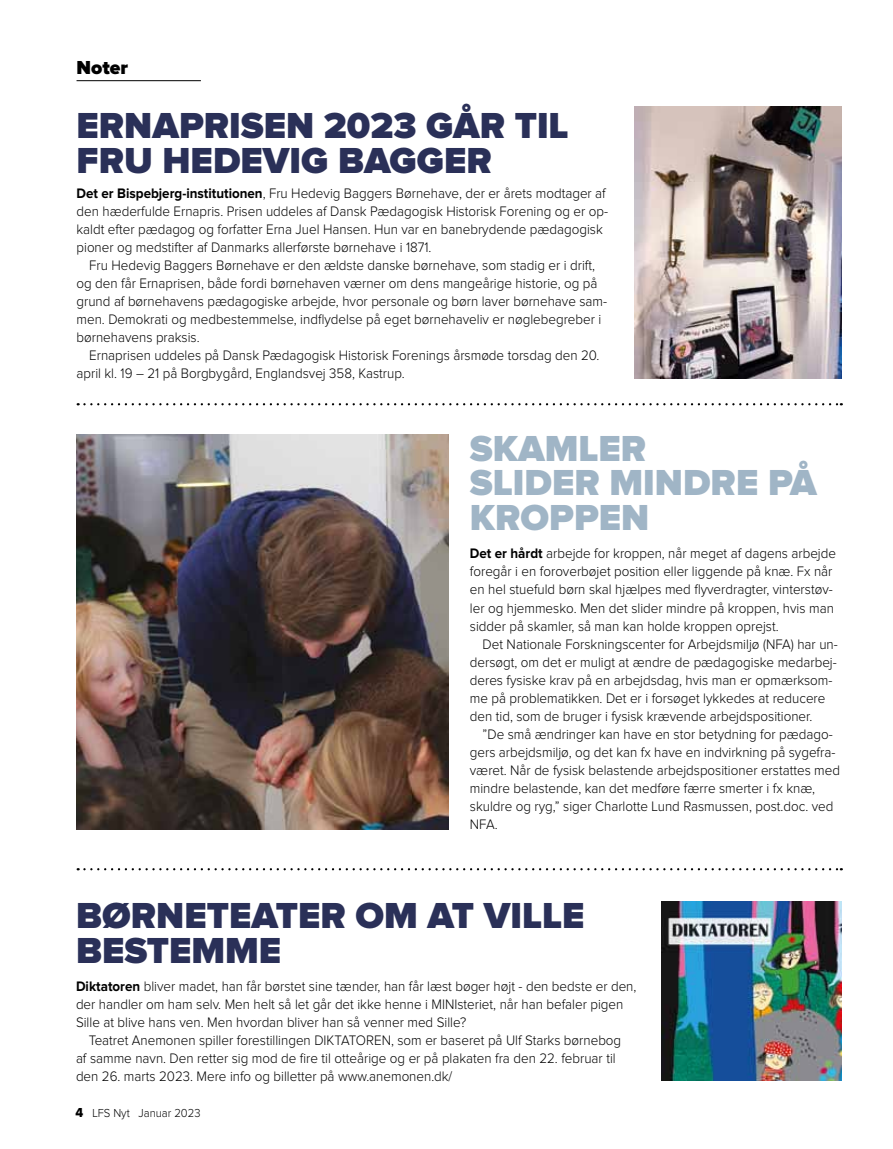
<style>
.page{position:relative;width:893px;height:1149px;background:#fff}
.page>*{position:absolute;margin:0;border:0;box-sizing:border-box;transform-origin:0 0}
.t1{font:900 37.5px/34.5px "Proxima Nova";color:#2a3058}
.t2{font:900 37.5px/34.5px "Proxima Nova";color:#a0b5c6}
.t3{font:900 19.5px "Proxima Nova";color:#000}
.t4{font:300 14.25px/18px "Proxima Nova";color:#000;scale:.94 1}
.t5{font:300 12px "Proxima Nova";color:#000;scale:.94 1}
.s1{font-weight:700}
.s2{font-family:"Proxima Nova Extrabld";font-weight:400;font-size:13.5px}
</style>
<div class="page">
<hr style="left:77px;top:80px;width:124px;height:1px;background:#000">
<img style="left:661px;top:901px;width:181px;height:179px">
<svg style="left:78px;top:868px;width:764px;height:2px"></svg>
<img style="left:635px;top:106px;width:207px;height:272px">
<svg style="left:78px;top:403px;width:764px;height:2px"></svg>
<img style="left:77px;top:434px;width:372px;height:395px">
<h2 class="t3" style="left:77px;top:58px;width:53px">NOTER</h2>
<h1 class="t1" style="left:77px;top:110px;width:494px">ERNAPRISEN 2023 GÅR TIL<br>FRU HEDEVIG BAGGER</h1>
<p class="t4" style="left:77px;top:185px;width:567px"><span class="s1">Det er Bispebjerg-institutionen</span>, Fru Hedevig Baggers Børnehave, der er årets modtager af den hæderfulde Ernapris. Prisen uddeles af Dansk Pædagogisk Historisk Forening og er op&shy;kaldt efter pædagog og forfatter Erna Juel Hansen. Hun var en banebrydende pædagogisk pioner og medstifter af Danmarks allerførste børnehave i 1871.</p>
<p class="t4" style="left:77px;top:257px;width:566px;text-indent:13px">Fru Hedevig Baggers Børnehave er den ældste danske børnehave, som stadig er i drift, og den får Ernaprisen, både fordi børnehaven værner om dens mangeårige historie, og på grund af børnehavens pædagogiske arbejde, hvor personale og børn laver børnehave sam&shy;men. Demokrati og medbestemmelse, indflydelse på eget børnehaveliv er nøglebegreber i børnehavens praksis.</p>
<p class="t4" style="left:77px;top:347px;width:558px;text-indent:13px">Ernaprisen uddeles på Dansk Pædagogisk Historisk Forenings årsmøde torsdag den 20. april kl. 19 – 21 på Borgbygård, Englandsvej 358, Kastrup.</p>
<h1 class="t2" style="left:470px;top:432px;width:348px">SKAMLER<br>SLIDER MINDRE PÅ<br>KROPPEN</h1>
<p class="t4" style="left:470px;top:545px;width:391px"><span class="s1">Det er hårdt</span> arbejde for kroppen, når meget af dagens arbejde foregår i en foroverbøjet position eller liggende på knæ. Fx når en hel stuefuld børn skal hjælpes med flyverdragter, vinterstøv&shy;ler og hjemmesko. Men det slider mindre på kroppen, hvis man sidder på skamler, så man kan holde kroppen oprejst.</p>
<p class="t4" style="left:470px;top:635px;width:393px;text-indent:13px">Det Nationale Forskningscenter for Arbejdsmiljø (NFA) har un&shy;dersøgt, om det er muligt at ændre de pædagogiske medarbej&shy;deres fysiske krav på en arbejdsdag, hvis man er opmærksom&shy;me på problematikken. Det er i forsøget lykkedes at reducere den tid, som de bruger i fysisk krævende arbejdspositioner.</p>
<p class="t4" style="left:470px;top:725px;width:395px;text-indent:13px">”De små ændringer kan have en stor betydning for pædago&shy;gers arbejdsmiljø, og det kan fx have en indvirkning på sygefra&shy;været. Når de fysisk belastende arbejdspositioner erstattes med mindre belastende, kan det medføre færre smerter i fx knæ, skuldre og ryg,” siger Charlotte Lund Rasmussen, post.doc. ved NFA.</p>
<h1 class="t1" style="left:76px;top:899px;width:510px">BØRNETEATER OM AT VILLE<br>BESTEMME</h1>
<p class="t4" style="left:76px;top:977px;width:598px"><span class="s1">Diktatoren</span> bliver madet, han får børstet sine tænder, han får læst bøger højt - den bedste er den, der handler om ham selv. Men helt så let går det ikke henne i MINIsteriet, når han befaler pigen<br>Sille at blive hans ven. Men hvordan bliver han så venner med Sille?</p>
<p class="t4" style="left:76px;top:1031px;width:582px;text-indent:13px">Teatret Anemonen spiller forestillingen DIKTATOREN, som er baseret på Ulf Starks børnebog af samme navn. Den retter sig mod de fire til otteårige og er på plakaten fra den 22. februar til den 26. marts 2023. Mere info og billetter på www.anemonen.dk/</p>
<p class="t5" style="left:75px;top:1107px;width:134px"><span class="s2">4</span> LFS Nyt Januar 2023</p>
</div>
